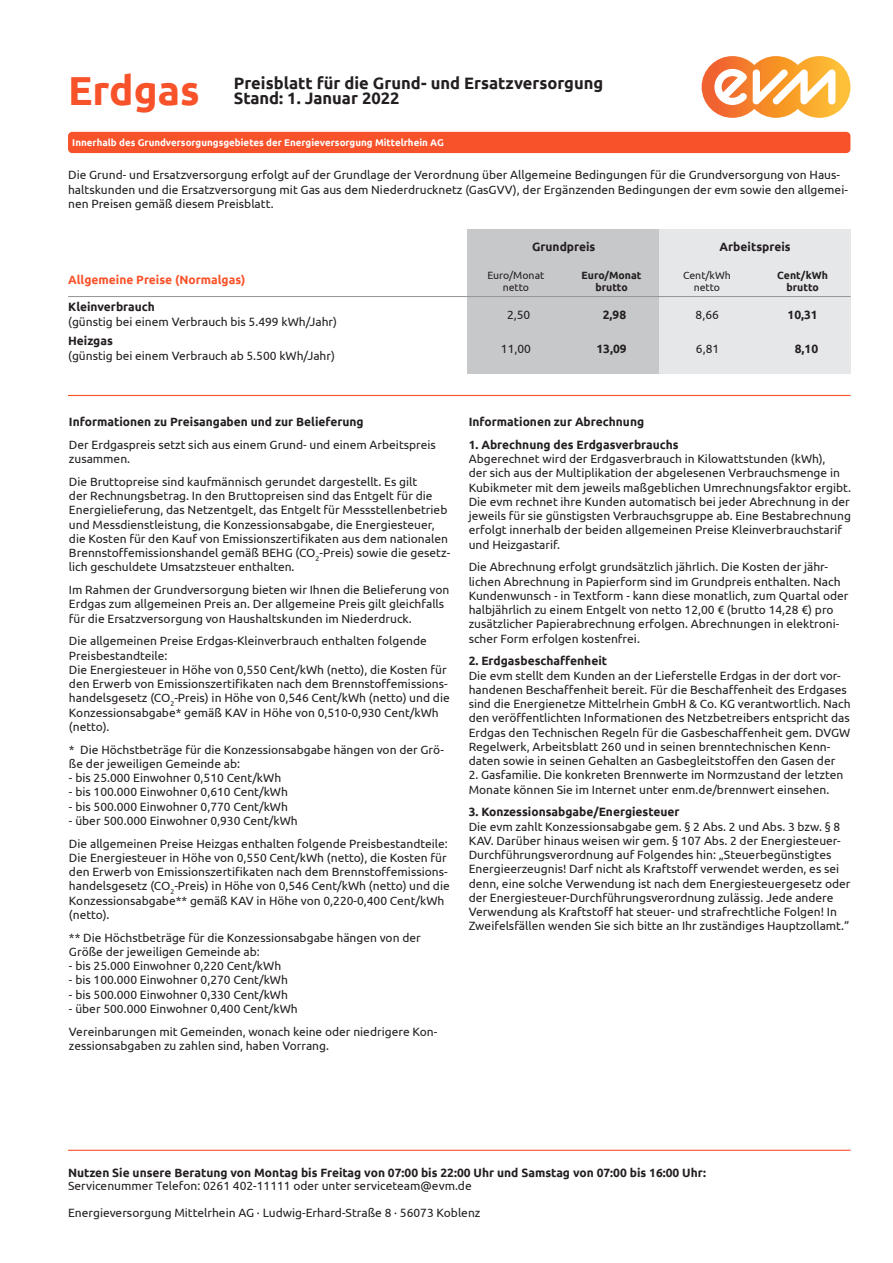
<style>
.page{position:relative;width:893px;height:1263px;background:#fff}
.page>*{position:absolute;margin:0;border:0;box-sizing:border-box;transform-origin:0 0}
._04_Head_Erdgas{font:700 40.5px "Ubuntu";color:#f8522a}
._03_Head_Produktname{font:700 16.5px/15px "Ubuntu";color:#231f20}
._086_Bezeichung{font:12px/14.2px "Ubuntu";color:#231f20}
.Body{font:12px "Ubuntu";color:#231f20}
._086_Bezeichung-2{font:700 12px "Ubuntu";color:#231f20}
.Body-2{font:700 12px "Ubuntu";color:#231f20}
._086_Bezeichung-3{font:700 12px "Ubuntu";color:#f8522a}
._086_Bezeichung-4{font:700 10.5px/12px "Ubuntu";color:#231f20;text-align:center}
._086_Bezeichung-5{font:10.5px/12px "Ubuntu";color:#231f20;text-align:center}
._02_Head_weiß{font:700 9.75px "Ubuntu";color:#fff}
.s1{font-weight:700}
</style>
<div class="page">
<svg style="left:702px;top:56px;width:148px;height:62px"></svg>
<div style="left:68px;top:132px;width:782px;height:21px;background:#f8522a;border-radius:4px"></div>
<div style="left:659px;top:230px;width:192px;height:144px;background:#e6e7e9"></div>
<div style="left:468px;top:230px;width:191px;height:144px;background:#c7c8ca"></div>
<hr style="left:68px;top:296px;width:783px;height:1px;background:#939598">
<hr style="left:68px;top:395px;width:783px;height:1px;background:#f8522a">
<hr style="left:68px;top:1150px;width:783px;height:1px;background:#f8522a">
<p class="_04_Head_Erdgas" style="left:68px;top:66px;width:133px">Erdgas</p>
<p class="_03_Head_Produktname" style="left:234px;top:76px;width:371px">Preisblatt für die Grund- und Ersatzversorgung<br>Stand: 1. Januar 2022</p>
<p class="_02_Head_weiß" style="left:72px;top:137px;width:373px">Innerhalb des Grundversorgungsgebietes der Energieversorgung Mittelrhein AG</p>
<p class="_086_Bezeichung" style="left:68px;top:168px;width:781px">Die Grund- und Ersatzversorgung erfolgt auf der Grundlage der Verordnung über Allgemeine Bedingungen für die Grundversorgung von Haus&shy;haltskunden und die Ersatzversorgung mit Gas aus dem Niederdrucknetz (GasGVV), der Ergänzenden Bedingungen der evm sowie den allgemei&shy;nen Preisen gemäß diesem Preisblatt.</p>
<p class="_086_Bezeichung-3" style="left:68px;top:272px;width:179px">Allgemeine Preise (Normalgas)</p>
<p class="_086_Bezeichung" style="left:68px;top:300px;width:270px"><span class="s1">Kleinverbrauch<br></span>(günstig bei einem Verbrauch bis 5.499 kWh/Jahr)</p>
<p class="_086_Bezeichung" style="left:68px;top:334px;width:268px"><span class="s1">Heizgas<br></span>(günstig bei einem Verbrauch ab 5.500 kWh/Jahr)</p>
<p class="_086_Bezeichung-2" style="left:532px;top:240px;width:65px">Grundpreis</p>
<p class="_086_Bezeichung-2" style="left:720px;top:240px;width:73px">Arbeitspreis</p>
<p class="_086_Bezeichung-4" style="left:582px;top:269px;width:61px">Euro/Monat brutto</p>
<p class="_086_Bezeichung-5" style="left:487px;top:269px;width:58px">Euro/Monat netto</p>
<p class="_086_Bezeichung" style="left:507px;top:307px;width:25px">2,50</p>
<p class="_086_Bezeichung-5" style="left:683px;top:269px;width:49px">Cent/kWh netto</p>
<p class="_086_Bezeichung-4" style="left:777px;top:269px;width:52px">Cent/kWh brutto</p>
<p class="_086_Bezeichung-2" style="left:603px;top:307px;width:25px">2,98</p>
<p class="_086_Bezeichung-2" style="left:596px;top:341px;width:32px">13,09</p>
<p class="_086_Bezeichung" style="left:696px;top:307px;width:25px">8,66</p>
<p class="_086_Bezeichung" style="left:696px;top:341px;width:25px">6,81</p>
<p class="_086_Bezeichung-2" style="left:787px;top:307px;width:32px">10,31</p>
<p class="_086_Bezeichung-2" style="left:795px;top:341px;width:25px">8,10</p>
<p class="_086_Bezeichung" style="left:501px;top:341px;width:32px">11,00</p>
<p class="_086_Bezeichung-2" style="left:69px;top:414px;width:296px">Informationen zu Preisangaben und zur Belieferung</p>
<p class="_086_Bezeichung" style="left:69px;top:437px;width:368px">Der Erdgaspreis setzt sich aus einem Grund- und einem Arbeitspreis zusammen.</p>
<p class="_086_Bezeichung" style="left:69px;top:474px;width:383px">Die Bruttopreise sind kaufmännisch gerundet dargestellt. Es gilt<br>der Rechnungsbetrag. In den Bruttopreisen sind das Entgelt für die Energielieferung, das Netzentgelt, das Entgelt für Messstellenbetrieb und Messdienstleistung, die Konzessionsabgabe, die Energiesteuer, die Kosten für den Kauf von Emissionszertifikaten aus dem nationalen Brennstoffemissionshandel gemäß BEHG (CO<sub>2</sub>-Preis) sowie die gesetz&shy;lich geschuldete Umsatzsteuer enthalten.</p>
<p class="_086_Bezeichung" style="left:69px;top:582px;width:382px">Im Rahmen der Grundversorgung bieten wir Ihnen die Belieferung von<br>Erdgas zum allgemeinen Preis an. Der allgemeine Preis gilt gleichfalls für die Ersatzversorgung von Haushaltskunden im Niederdruck.</p>
<p class="_086_Bezeichung" style="left:69px;top:634px;width:382px">Die allgemeinen Preise Erdgas-Kleinverbrauch enthalten folgende Preisbestandteile:<br>Die Energiesteuer in Höhe von 0,550 Cent/kWh (netto), die Kosten für den Erwerb von Emissionszertifikaten nach dem Brennstoffemissions&shy;handelsgesetz (CO<sub>2</sub>-Preis) in Höhe von 0,546 Cent/kWh (netto) und die Konzessionsabgabe* gemäß KAV in Höhe von 0,510-0,930 Cent/kWh (netto).</p>
<p class="_086_Bezeichung" style="left:69px;top:742px;width:376px">* Die Höchstbeträge für die Konzessionsabgabe hängen von der Grö&shy;ße der jeweiligen Gemeinde ab:</p>
<p class="_086_Bezeichung" style="left:69px;top:770px;width:214px">- bis 25.000 Einwohner 0,510 Cent/kWh</p>
<p class="_086_Bezeichung" style="left:69px;top:785px;width:220px">- bis 100.000 Einwohner 0,610 Cent/kWh</p>
<p class="_086_Bezeichung" style="left:69px;top:799px;width:220px">- bis 500.000 Einwohner 0,770 Cent/kWh</p>
<p class="_086_Bezeichung" style="left:69px;top:813px;width:230px">- über 500.000 Einwohner 0,930 Cent/kWh</p>
<p class="_086_Bezeichung" style="left:69px;top:836px;width:382px">Die allgemeinen Preise Heizgas enthalten folgende Preisbestandteile:<br>Die Energiesteuer in Höhe von 0,550 Cent/kWh (netto), die Kosten für den Erwerb von Emissionszertifikaten nach dem Brennstoffemissions&shy;handelsgesetz (CO<sub>2</sub>-Preis) in Höhe von 0,546 Cent/kWh (netto) und die Konzessionsabgabe** gemäß KAV in Höhe von 0,220-0,400 Cent/kWh (netto).</p>
<p class="_086_Bezeichung" style="left:69px;top:930px;width:353px">** Die Höchstbeträge für die Konzessionsabgabe hängen von der<br>Größe der jeweiligen Gemeinde ab:</p>
<p class="_086_Bezeichung" style="left:69px;top:958px;width:214px">- bis 25.000 Einwohner 0,220 Cent/kWh</p>
<p class="_086_Bezeichung" style="left:69px;top:973px;width:220px">- bis 100.000 Einwohner 0,270 Cent/kWh</p>
<p class="_086_Bezeichung" style="left:69px;top:987px;width:220px">- bis 500.000 Einwohner 0,330 Cent/kWh</p>
<p class="_086_Bezeichung" style="left:69px;top:1001px;width:230px">- über 500.000 Einwohner 0,400 Cent/kWh</p>
<p class="_086_Bezeichung" style="left:69px;top:1024px;width:370px">Vereinbarungen mit Gemeinden, wonach keine oder niedrigere Kon&shy;zessionsabgaben zu zahlen sind, haben Vorrang.</p>
<p class="_086_Bezeichung-2" style="left:469px;top:414px;width:177px">Informationen zur Abrechnung</p>
<p class="_086_Bezeichung" style="left:469px;top:437px;width:384px"><span class="s1">1. Abrechnung des Erdgasverbrauchs<br></span>Abgerechnet wird der Erdgasverbrauch in Kilowattstunden (kWh),<br>der sich aus der Multiplikation der abgelesenen Verbrauchsmenge in Kubikmeter mit dem jeweils maßgeblichen Umrechnungsfaktor ergibt.<br>Die evm rechnet ihre Kunden automatisch bei jeder Abrechnung in der jeweils für sie günstigsten Verbrauchsgruppe ab. Eine Bestabrechnung erfolgt innerhalb der beiden allgemeinen Preise Kleinverbrauchstarif und Heizgastarif.</p>
<p class="_086_Bezeichung" style="left:469px;top:560px;width:381px">Die Abrechnung erfolgt grundsätzlich jährlich. Die Kosten der jähr&shy;lichen Abrechnung in Papierform sind im Grundpreis enthalten. Nach Kundenwunsch - in Textform - kann diese monatlich, zum Quartal oder halbjährlich zu einem Entgelt von netto 12,00 € (brutto 14,28 €) pro zusätzlicher Papierabrechnung erfolgen. Abrechnungen in elektroni&shy;scher Form erfolgen kostenfrei.</p>
<p class="_086_Bezeichung" style="left:469px;top:654px;width:383px"><span class="s1">2. Erdgasbeschaffenheit<br></span>Die evm stellt dem Kunden an der Lieferstelle Erdgas in der dort vor&shy;handenen Beschaffenheit bereit. Für die Beschaffenheit des Erdgases sind die Energienetze Mittelrhein GmbH &amp; Co. KG verantwortlich. Nach den veröffentlichten Informationen des Netzbetreibers entspricht das Erdgas den Technischen Regeln für die Gasbeschaffenheit gem. DVGW Regelwerk, Arbeitsblatt 260 und in seinen brenntechnischen Kenn&shy;daten sowie in seinen Gehalten an Gasbegleitstoffen den Gasen der</p>
<p class="_086_Bezeichung" style="left:469px;top:768px;width:376px">2. Gasfamilie. Die konkreten Brennwerte im Normzustand der letzten<br>Monate können Sie im Internet unter enm.de/brennwert einsehen.</p>
<p class="_086_Bezeichung" style="left:469px;top:805px;width:383px"><span class="s1">3. Konzessionsabgabe/Energiesteuer<br></span>Die evm zahlt Konzessionsabgabe gem. § 2 Abs. 2 und Abs. 3 bzw. § 8<br>KAV. Darüber hinaus weisen wir gem. § 107 Abs. 2 der Energiesteuer-Durchführungsverordnung auf Folgendes hin: „Steuerbegünstigtes Energieerzeugnis! Darf nicht als Kraftstoff verwendet werden, es sei denn, eine solche Verwendung ist nach dem Energiesteuergesetz oder der Energiesteuer-Durchführungsverordnung zulässig. Jede andere Verwendung als Kraftstoff hat steuer- und strafrechtliche Folgen! In Zweifelsfällen wenden Sie sich bitte an Ihr zuständiges Hauptzollamt.“</p>
<p class="Body-2" style="left:68px;top:1165px;width:639px">Nutzen Sie unsere Beratung von Montag bis Freitag von 07:00 bis 22:00 Uhr und Samstag von 07:00 bis 16:00 Uhr:</p>
<p class="Body" style="left:68px;top:1178px;width:405px">Servicenummer Telefon: 0261 402-11111 oder unter serviceteam@evm.de</p>
<p class="Body" style="left:68px;top:1205px;width:414px">Energieversorgung Mittelrhein AG · Ludwig-Erhard-Straße 8 · 56073 Koblenz</p>
</div>
